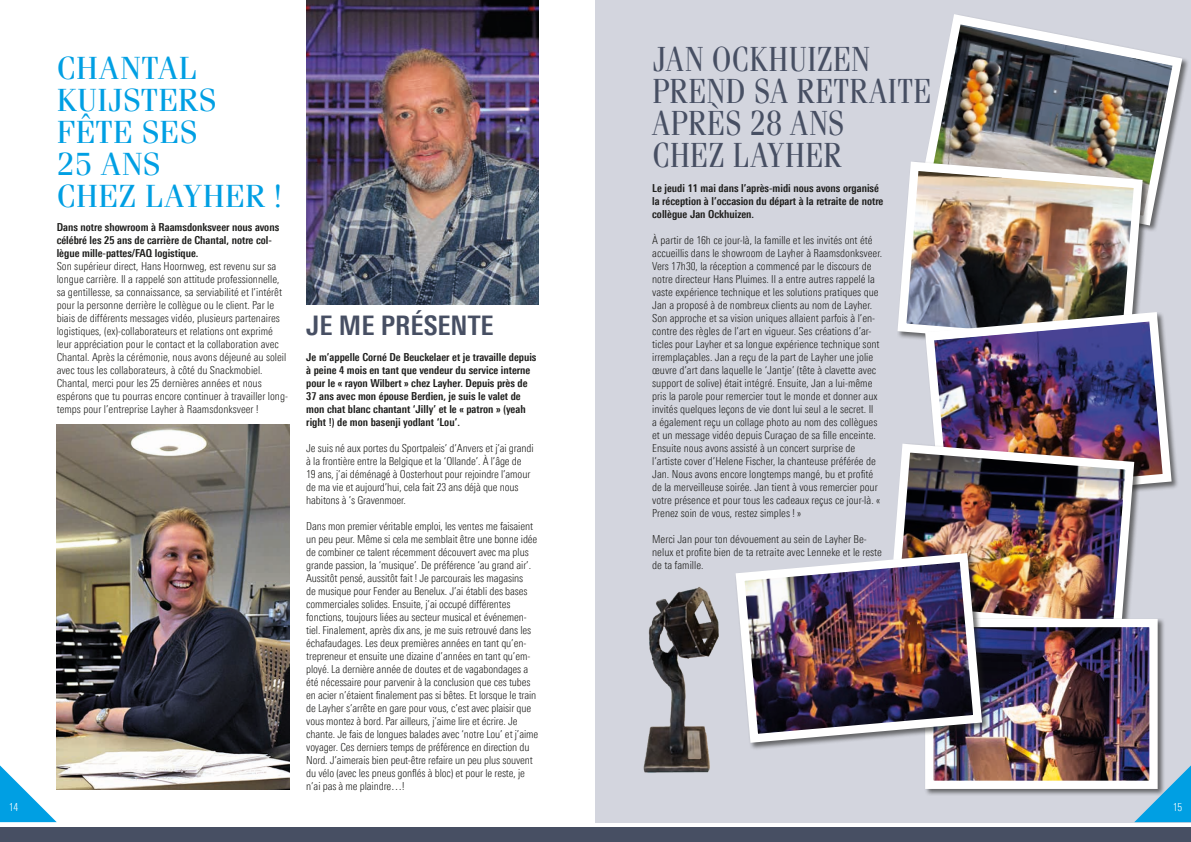
<style>
.page{position:relative;width:1191px;height:842px;background:#fff}
.page>*{position:absolute;margin:0;border:0;box-sizing:border-box;transform-origin:0 0}
.t1{font:34.8px/32px "Fenice Pro ITC";letter-spacing:.015em;color:#474f63;scale:.83 1}
.t2{font:32px/32px "Fenice Pro ITC";letter-spacing:.015em;color:#009fe3}
.t3{font:700 27px "Linotype Univers 620 Cn";color:#474f63}
.t4{font:300 11px/13px "Linotype Univers 320 Cn";color:#1d1d1b}
.t5{font:700 11px/13px "Linotype Univers 620 Cn";color:#1d1d1b}
.t6{font:300 11px "Linotype Univers 320 Cn";color:#fff}
</style>
<div class="page">
<div style="left:595px;top:0;width:596px;height:822px;background:#d3d5de"></div>
<div style="left:0;top:828px;width:1191px;height:14px;background:#474f63"></div>
<svg style="left:0;top:765px;width:57px;height:57px"></svg>
<svg style="left:1134px;top:765px;width:57px;height:57px"></svg>
<img style="left:926px;top:14px;width:261px;height:216px">
<img style="left:897px;top:157px;width:250px;height:182px">
<img style="left:920px;top:308px;width:256px;height:183px">
<img style="left:894px;top:439px;width:244px;height:179px">
<div style="left:924px;top:618px;width:241px;height:179px;background:#1d1d1b;opacity:.6"></div>
<img style="left:934px;top:628px;width:214px;height:152px">
<div style="left:925px;top:619px;width:232px;height:170px;border:8px solid #fff"></div>
<img style="left:643px;top:587px;width:76px;height:186px">
<div style="left:735px;top:552px;width:254px;height:198px;background:#1d1d1b;opacity:.6"></div>
<img style="left:735px;top:548px;width:251px;height:199px">
<img style="left:57px;top:424px;width:232px;height:365px">
<img style="left:306px;top:0;width:233px;height:304px">
<h2 class="t2" style="left:57px;top:51px;width:227px">CHANTAL<br>KUIJSTERS<br>FÊTE SES<br>25 ANS<br>CHEZ LAYHER !</h2>
<p class="t5" style="left:57px;top:221px;width:224px">Dans notre showroom à Raamsdonksveer nous avons célébré les 25 ans de carrière de Chantal, notre col&shy;lègue mille-pattes/FAQ logistique.</p>
<p class="t4" style="left:57px;top:260px;width:233px">Son supérieur direct, Hans Hoornweg, est revenu sur sa longue carrière. Il a rappelé son attitude professionnelle, sa gentillesse, sa connaissance, sa serviabilité et l’intérêt pour la personne derrière le collègue ou le client. Par le biais de différents messages vidéo, plusieurs partenaires logistiques, (ex)-collaborateurs et relations ont exprimé leur appréciation pour le contact et la collaboration avec Chantal. Après la cérémonie, nous avons déjeuné au soleil avec tous les collaborateurs, à côté du Snackmobiel.<br>Chantal, merci pour les 25 dernières années et nous espérons que tu pourras encore continuer à travailler long&shy;temps pour l’entreprise Layher à Raamsdonksveer !</p>
<h3 class="t3" style="left:306px;top:309px;width:189px">JE ME PRÉSENTE</h3>
<p class="t5" style="left:306px;top:351px;width:232px">Je m’appelle Corné De Beuckelaer et je travaille depuis à peine 4 mois en tant que vendeur du service interne pour le « rayon Wilbert » chez Layher. Depuis près de 37 ans avec mon épouse Berdien, je suis le valet de mon chat blanc chantant ‘Jilly’ et le « patron » (yeah right !) de mon basenji yodlant ‘Lou’.</p>
<p class="t4" style="left:306px;top:442px;width:229px">Je suis né aux portes du Sportpaleis’ d’Anvers et j’ai grandi à la frontière entre la Belgique et la ‘Ollande’. À l’âge de 19 ans, j’ai déménagé à Oosterhout pour rejoindre l’amour de ma vie et aujourd’hui, cela fait 23 ans déjà que nous habitons à ’s Gravenmoer.</p>
<p class="t4" style="left:306px;top:520px;width:233px">Dans mon premier véritable emploi, les ventes me faisaient un peu peur. Même si cela me semblait être une bonne idée de combiner ce talent récemment découvert avec ma plus grande passion, la ‘musique’. De préférence ‘au grand air’.<br>Aussitôt pensé, aussitôt fait ! Je parcourais les magasins<br>de musique pour Fender au Benelux. J’ai établi des bases commerciales solides. Ensuite, j’ai occupé différentes fonctions, toujours liées au secteur musical et événemen&shy;tiel. Finalement, après dix ans, je me suis retrouvé dans les échafaudages. Les deux premières années en tant qu’en&shy;trepreneur et ensuite une dizaine d’années en tant qu’em&shy;ployé. La dernière année de doutes et de vagabondages a été nécessaire pour parvenir à la conclusion que ces tubes en acier n’étaient finalement pas si bêtes. Et lorsque le train de Layher s’arrête en gare pour vous, c’est avec plaisir que vous montez à bord. Par ailleurs, j’aime lire et écrire. Je chante. Je fais de longues balades avec ‘notre Lou’ et j’aime voyager. Ces derniers temps de préférence en direction du Nord. J’aimerais bien peut-être refaire un peu plus souvent du vélo (avec les pneus gonflés à bloc) et pour le reste, je n’ai pas à me plaindre…!</p>
<h1 class="t1" style="left:652px;top:42px;width:337px">JAN OCKHUIZEN<br>PREND SA RETRAITE<br>APRÈS 28 ANS<br>CHEZ LAYHER</h1>
<p class="t5" style="left:652px;top:182px;width:233px">Le jeudi 11 mai dans l’après-midi nous avons organisé la réception à l’occasion du départ à la retraite de notre collègue Jan Ockhuizen.</p>
<p class="t4" style="left:652px;top:234px;width:232px">À partir de 16h ce jour-là, la famille et les invités ont été accueillis dans le showroom de Layher à Raamsdonksveer.<br>Vers 17h30, la réception a commencé par le discours de notre directeur Hans Pluimes. Il a entre autres rappelé la vaste expérience technique et les solutions pratiques que Jan a proposé à de nombreux clients au nom de Layher.<br>Son approche et sa vision uniques allaient parfois à l’en&shy;contre des règles de l’art en vigueur. Ses créations d’ar&shy;ticles pour Layher et sa longue expérience technique sont irremplaçables. Jan a reçu de la part de Layher une jolie œuvre d’art dans laquelle le ‘Jantje’ (tête à clavette avec support de solive) était intégré. Ensuite, Jan a lui-même pris la parole pour remercier tout le monde et donner aux invités quelques leçons de vie dont lui seul a le secret. Il<br>a également reçu un collage photo au nom des collègues et un message vidéo depuis Curaçao de sa fille enceinte.<br>Ensuite nous avons assisté à un concert surprise de l’artiste cover d’Helene Fischer, la chanteuse préférée de Jan. Nous avons encore longtemps mangé, bu et profité de la merveilleuse soirée. Jan tient à vous remercier pour votre présence et pour tous les cadeaux reçus ce jour-là. « Prenez soin de vous, restez simples ! »</p>
<p class="t4" style="left:652px;top:533px;width:231px">Merci Jan pour ton dévouement au sein de Layher Be&shy;nelux et profite bien de ta retraite avec Lenneke et le reste de ta famille.</p>
<p class="t6" style="left:9px;top:801px;width:11px">14</p>
<p class="t6" style="left:1172px;top:801px;width:11px">15</p>
</div>
